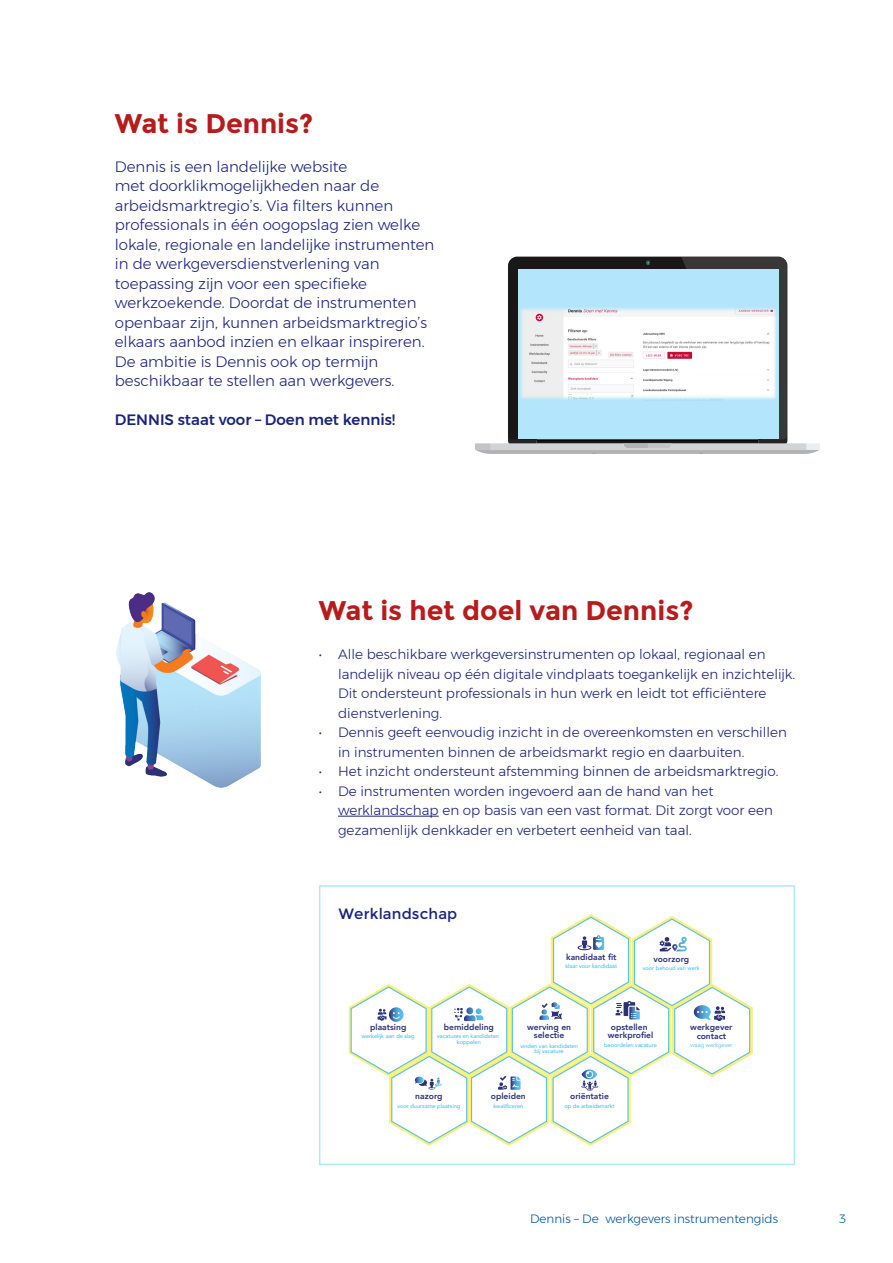
<style>
.page{position:relative;width:893px;height:1263px;background:#fff}
.page>*{position:absolute;margin:0;border:0;box-sizing:border-box;transform-origin:0 0}
.VNG_-_Omslag_titel_b{font:700 27px "Montserrat";color:#b71c1c}
.t1{font:300 15px/19.5px "Montserrat";color:#1a237e}
.t2{font:500 15px "Montserrat";color:#1a237e}
.TEKST_grijs{font:15px "Montserrat";letter-spacing:.01em;color:#1a237e}
.t3{font:300 13.5px/19.5px "Montserrat";color:#1a237e}
.t4{font:300 12px "Montserrat";color:#01579b}
.t5{font:800 8.55px/8.6px "Avenir";color:#2c3179;text-align:center}
.t6{font:5.7px/5.7px "Avenir";color:#29b6f6;text-align:center}
.t7{font:5.7px "Avenir";color:#59c1ee}
</style>
<div class="page">
<hr style="left:338px;top:816px;width:101px;height:1px;background:#1a237e">
<svg style="left:349px;top:914px;width:403px;height:232px"></svg>
<img style="left:117px;top:593px;width:144px;height:195px">
<div style="left:319px;top:885px;width:476px;height:280px;border:2px solid #b3e5fc"></div>
<div style="left:508px;top:257px;width:173px;height:182px;background:#181818"></div>
<img style="left:536px;top:439px;width:222px;height:4px">
<img style="left:681px;top:257px;width:106px;height:182px">
<svg style="left:476px;top:450px;width:343px;height:4px"></svg>
<img style="left:475px;top:443px;width:345px;height:7px">
<img style="left:623px;top:443px;width:49px;height:4px">
<div style="left:518px;top:269px;width:260px;height:169px;background:#b3e5fc"></div>
<img style="left:520px;top:308px;width:257px;height:92px">
<p class="VNG_-_Omslag_titel_b" style="left:115px;top:107px;width:200px">Wat is Dennis?</p>
<p class="t1" style="left:115px;top:156px;width:321px">Dennis is een landelijke website<br>met doorklikmogelijkheden naar de arbeidsmarktregio’s. Via filters kunnen professionals in één oogopslag zien welke lokale, regionale en landelijke instrumenten in de werkgeversdienstverlening van toepassing zijn voor een specifieke werkzoekende. Doordat de instrumenten openbaar zijn, kunnen arbeidsmarktregio’s elkaars aanbod inzien en elkaar inspireren.<br>De ambitie is Dennis ook op termijn beschikbaar te stellen aan werkgevers.</p>
<p class="t2" style="left:115px;top:408px;width:282px">DENNIS staat voor – Doen met kennis!</p>
<p class="VNG_-_Omslag_titel_b" style="left:319px;top:594px;width:376px">Wat is het doel van Dennis?</p>
<p class="t3" style="left:338px;top:644px;width:459px;text-indent:-19px">• Alle beschikbare werkgeversinstrumenten op lokaal, regionaal en landelijk niveau op één digitale vindplaats toegankelijk en inzichtelijk.<br>Dit ondersteunt professionals in hun werk en leidt tot efficiëntere dienstverlening.</p>
<p class="t3" style="left:338px;top:722px;width:450px;text-indent:-19px">• Dennis geeft eenvoudig inzicht in de overeenkomsten en verschillen in instrumenten binnen de arbeidsmarkt regio en daarbuiten.</p>
<p class="t3" style="left:319px;top:761px;width:461px">• Het inzicht ondersteunt afstemming binnen de arbeidsmarktregio.</p>
<p class="t3" style="left:338px;top:781px;width:436px;text-indent:-19px">• De instrumenten worden ingevoerd aan de hand van het werklandschap en op basis van een vast format. Dit zorgt voor een gezamenlijk denkkader en verbetert eenheid van taal.</p>
<p class="TEKST_grijs" style="left:338px;top:905px;width:120px">Werklandschap</p>
<p class="t5" style="left:566px;top:953px;width:52px">kandidaat fit</p>
<p class="t6" style="left:565px;top:963px;width:53px">klaar voor kandidaat</p>
<p class="t5" style="left:653px;top:954px;width:37px">voorzorg</p>
<p class="t6" style="left:643px;top:965px;width:58px">voor behoud van werk</p>
<p class="t5" style="left:370px;top:1022px;width:38px">plaatsing</p>
<p class="t6" style="left:362px;top:1033px;width:54px">werkelijk aan de slag</p>
<p class="t5" style="left:690px;top:1023px;width:44px">werkgever contact</p>
<p class="t7" style="left:690px;top:1041px;width:44px">vraag werkgever</p>
<p class="t5" style="left:444px;top:1022px;width:52px">bemiddeling</p>
<p class="t6" style="left:437px;top:1033px;width:63px">vacatures en kandidaten koppelen</p>
<p class="t5" style="left:608px;top:1022px;width:47px">opstellen werkprofiel</p>
<p class="t6" style="left:604px;top:1042px;width:54px">beoordelen vacature</p>
<p class="t5" style="left:527px;top:1022px;width:46px">werving en selectie</p>
<p class="t6" style="left:520px;top:1043px;width:59px">vinden van kandidaten bij vacature</p>
<p class="t5" style="left:415px;top:1092px;width:29px">nazorg</p>
<p class="t6" style="left:397px;top:1103px;width:64px">voor duurzame plaatsing</p>
<p class="t5" style="left:491px;top:1092px;width:36px">opleiden</p>
<p class="t6" style="left:493px;top:1103px;width:31px">kwalificeren</p>
<p class="t5" style="left:570px;top:1092px;width:40px">oriëntatie</p>
<p class="t6" style="left:564px;top:1103px;width:52px">op de arbeidsmarkt</p>
<p class="t4" style="left:530px;top:1209px;width:250px">Dennis – De werkgevers instrumentengids</p>
<p class="t4" style="left:839px;top:1209px;width:8px">3</p>
</div>
